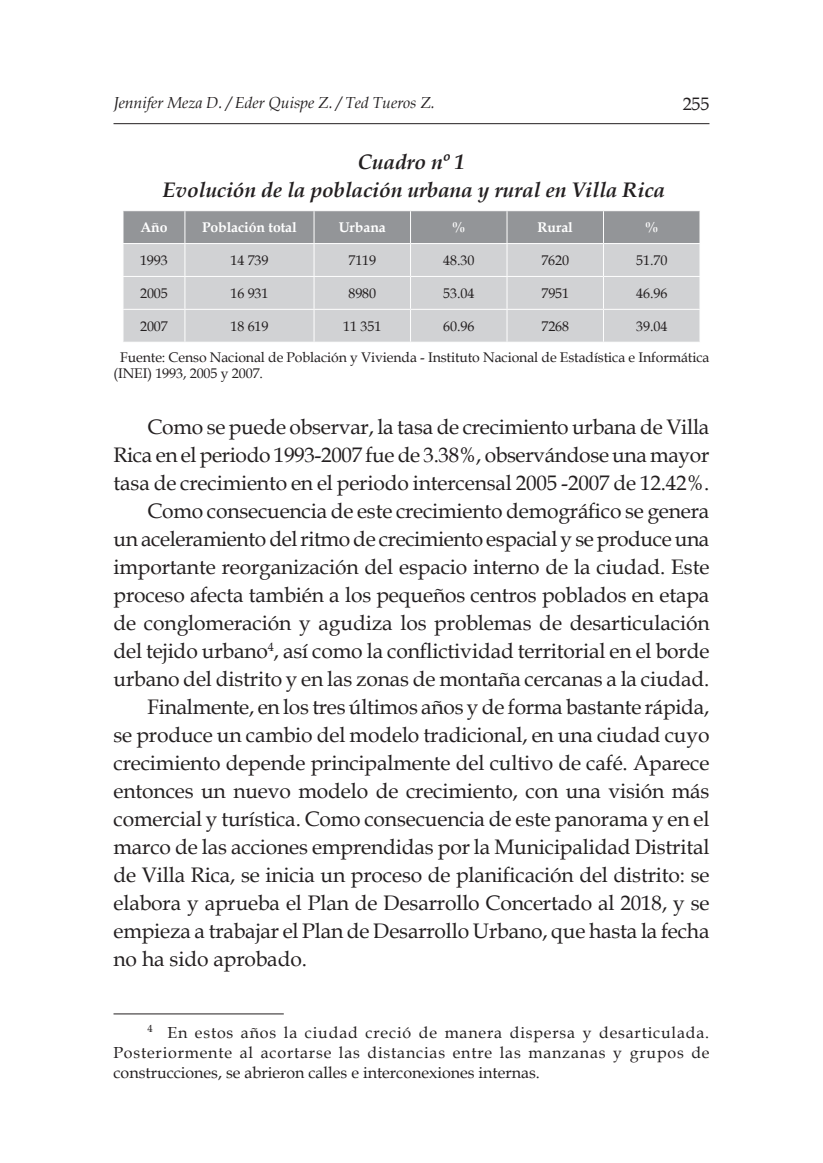
<style>
.page{position:relative;width:823px;height:1163px;background:#fff}
.page>*{position:absolute;margin:0;border:0;box-sizing:border-box;transform-origin:0 0}
.t1{font:21px "Book Antiqua";letter-spacing:-.005em;color:#231f20}
.t2{font:italic 700 21px/28px "Book Antiqua";letter-spacing:-.005em;color:#231f20;text-align:center}
.t3{font:18px "Book Antiqua";color:#231f20}
.t4{font:16px/20px "Book Antiqua";color:#231f20;text-align:justify}
.t5{font:italic 16px "Book Antiqua";letter-spacing:-.005em;color:#231f20}
.t6{font:14px/16px "Book Antiqua";letter-spacing:-.005em;color:#231f20}
.t7{font:700 14px "Book Antiqua";letter-spacing:-.005em;color:#fff}
</style>
<div class="page">
<hr style="left:113px;top:123px;width:596px;height:1px;background:#231f20">
<div style="left:123px;top:211px;width:576px;height:32px;background:#939598"></div>
<div style="left:123px;top:244px;width:576px;height:97px;background:#d1d2d4"></div>
<hr style="left:184px;top:211px;width:1px;height:32px;background:#fff">
<hr style="left:313px;top:211px;width:1px;height:32px;background:#fff">
<hr style="left:410px;top:211px;width:1px;height:32px;background:#fff">
<hr style="left:506px;top:211px;width:1px;height:32px;background:#fff">
<hr style="left:602px;top:211px;width:1px;height:32px;background:#fff">
<hr style="left:184px;top:244px;width:1px;height:32px;background:#fff">
<hr style="left:313px;top:244px;width:1px;height:32px;background:#fff">
<hr style="left:410px;top:244px;width:1px;height:32px;background:#fff">
<hr style="left:506px;top:244px;width:1px;height:32px;background:#fff">
<hr style="left:602px;top:244px;width:1px;height:32px;background:#fff">
<hr style="left:122px;top:276px;width:63px;height:1px;background:#fff">
<hr style="left:184px;top:277px;width:1px;height:32px;background:#fff">
<hr style="left:185px;top:276px;width:129px;height:1px;background:#fff">
<hr style="left:313px;top:277px;width:1px;height:32px;background:#fff">
<hr style="left:314px;top:276px;width:96px;height:1px;background:#fff">
<hr style="left:410px;top:277px;width:1px;height:32px;background:#fff">
<hr style="left:410px;top:276px;width:96px;height:1px;background:#fff">
<hr style="left:506px;top:277px;width:1px;height:32px;background:#fff">
<hr style="left:506px;top:276px;width:97px;height:1px;background:#fff">
<hr style="left:602px;top:277px;width:1px;height:32px;background:#fff">
<hr style="left:603px;top:276px;width:97px;height:1px;background:#fff">
<hr style="left:122px;top:309px;width:63px;height:1px;background:#fff">
<hr style="left:184px;top:310px;width:1px;height:31px;background:#fff">
<hr style="left:185px;top:309px;width:129px;height:1px;background:#fff">
<hr style="left:313px;top:310px;width:1px;height:31px;background:#fff">
<hr style="left:314px;top:309px;width:96px;height:1px;background:#fff">
<hr style="left:410px;top:310px;width:1px;height:31px;background:#fff">
<hr style="left:410px;top:309px;width:96px;height:1px;background:#fff">
<hr style="left:506px;top:310px;width:1px;height:31px;background:#fff">
<hr style="left:506px;top:309px;width:97px;height:1px;background:#fff">
<hr style="left:602px;top:310px;width:1px;height:31px;background:#fff">
<hr style="left:603px;top:309px;width:97px;height:1px;background:#fff">
<hr style="left:113px;top:1013px;width:170px;height:1px;background:#231f20">
<p class="t5" style="left:113px;top:91px;width:323px">Jennifer Meza D. / Eder Quispe Z. / Ted Tueros Z.</p>
<p class="t3" style="left:682px;top:91px;width:28px">255</p>
<p class="t2" style="left:163px;top:147px;width:503px">Cuadro nº 1<br>Evolución de la población urbana y rural en Villa Rica</p>
<p class="t7" style="left:140px;top:218px;width:29px">Año</p>
<p class="t7" style="left:202px;top:218px;width:96px">Población total</p>
<p class="t7" style="left:338px;top:218px;width:48px">Urbana</p>
<p class="t7" style="left:452px;top:218px;width:14px">%</p>
<p class="t7" style="left:537px;top:218px;width:37px">Rural</p>
<p class="t7" style="left:645px;top:218px;width:14px">%</p>
<p class="t6" style="left:140px;top:252px;width:29px">1993</p>
<p class="t6" style="left:230px;top:252px;width:40px">14 739</p>
<p class="t6" style="left:348px;top:252px;width:29px">7119</p>
<p class="t6" style="left:443px;top:252px;width:33px">48.30</p>
<p class="t6" style="left:541px;top:252px;width:29px">7620</p>
<p class="t6" style="left:635px;top:252px;width:33px">51.70</p>
<p class="t6" style="left:140px;top:285px;width:29px">2005</p>
<p class="t6" style="left:230px;top:285px;width:40px">16 931</p>
<p class="t6" style="left:348px;top:285px;width:29px">8980</p>
<p class="t6" style="left:443px;top:285px;width:33px">53.04</p>
<p class="t6" style="left:541px;top:285px;width:29px">7951</p>
<p class="t6" style="left:635px;top:285px;width:33px">46.96</p>
<p class="t6" style="left:140px;top:318px;width:29px">2007</p>
<p class="t6" style="left:230px;top:318px;width:40px">18 619</p>
<p class="t6" style="left:343px;top:318px;width:40px">11 351</p>
<p class="t6" style="left:443px;top:318px;width:33px">60.96</p>
<p class="t6" style="left:541px;top:318px;width:29px">7268</p>
<p class="t6" style="left:635px;top:318px;width:33px">39.04</p>
<p class="t6" style="left:113px;top:349px;width:597px;text-indent:7px">Fuente: Censo Nacional de Población y Vivienda - Instituto Nacional de Estadística e Informática (INEI) 1993, 2005 y 2007.</p>
<p class="t1" style="left:147px;top:412px;width:563px">Como se puede observar, la tasa de crecimiento urbana de Villa</p>
<p class="t1" style="left:113px;top:440px;width:597px">Rica en el periodo 1993-2007 fue de 3.38%, observándose una mayor</p>
<p class="t1" style="left:113px;top:468px;width:597px">tasa de crecimiento en el periodo intercensal 2005 -2007 de 12.42%.</p>
<p class="t1" style="left:147px;top:496px;width:563px">Como consecuencia de este crecimiento demográfico se genera</p>
<p class="t1" style="left:113px;top:524px;width:597px">un aceleramiento del ritmo de crecimiento espacial y se produce una</p>
<p class="t1" style="left:113px;top:552px;width:597px">importante reorganización del espacio interno de la ciudad. Este</p>
<p class="t1" style="left:113px;top:580px;width:597px">proceso afecta también a los pequeños centros poblados en etapa</p>
<p class="t1" style="left:113px;top:608px;width:597px">de conglomeración y agudiza los problemas de desarticulación</p>
<p class="t1" style="left:113px;top:636px;width:597px">del tejido urbano<sup>4</sup>, así como la conflictividad territorial en el borde</p>
<p class="t1" style="left:113px;top:664px;width:597px">urbano del distrito y en las zonas de montaña cercanas a la ciudad.</p>
<p class="t1" style="left:147px;top:692px;width:563px">Finalmente, en los tres últimos años y de forma bastante rápida,</p>
<p class="t1" style="left:113px;top:720px;width:597px">se produce un cambio del modelo tradicional, en una ciudad cuyo</p>
<p class="t1" style="left:113px;top:748px;width:597px">crecimiento depende principalmente del cultivo de café. Aparece</p>
<p class="t1" style="left:113px;top:776px;width:597px">entonces un nuevo modelo de crecimiento, con una visión más</p>
<p class="t1" style="left:113px;top:804px;width:597px">comercial y turística. Como consecuencia de este panorama y en el</p>
<p class="t1" style="left:113px;top:832px;width:597px">marco de las acciones emprendidas por la Municipalidad Distrital</p>
<p class="t1" style="left:113px;top:860px;width:597px">de Villa Rica, se inicia un proceso de planificación del distrito: se</p>
<p class="t1" style="left:113px;top:888px;width:597px">elabora y aprueba el Plan de Desarrollo Concertado al 2018, y se</p>
<p class="t1" style="left:113px;top:916px;width:597px">empieza a trabajar el Plan de Desarrollo Urbano, que hasta la fecha</p>
<p class="t1" style="left:113px;top:944px;width:195px">no ha sido aprobado.</p>
<p class="t4" style="left:113px;top:1021px;width:597px;text-indent:34px"><sup>4</sup> En estos años la ciudad creció de manera dispersa y desarticulada.<br>Posteriormente al acortarse las distancias entre las manzanas y grupos de construcciones, se abrieron calles e interconexiones internas.</p>
</div>
